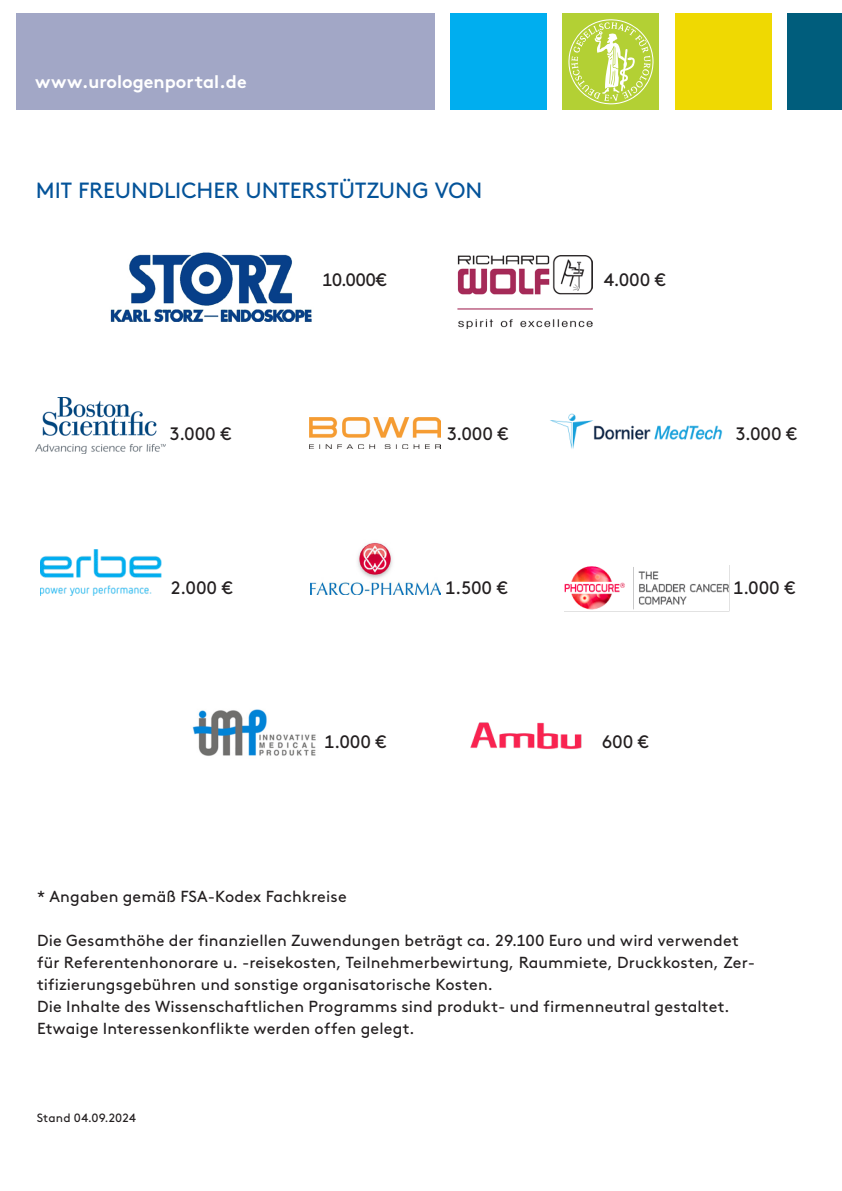
<style>
.page{position:relative;width:842px;height:1191px;background:#fff}
.page>*{position:absolute;margin:0;border:0;box-sizing:border-box;transform-origin:0 0}
.HEADLINE_BALKEN{font:22px "Brown Std";color:#045399}
.Copy_Grundlinienraster{font:18px "Brown Std";letter-spacing:-.005em;color:#231f20}
.t1{font:700 18px "Brown Std";color:#fff}
.Copy_Grundlinienraster-2{font:16px/22px "Brown Std";letter-spacing:.01em;color:#231f20}
.Copy_Grundlinienraster-3{font:12px "Brown Std";letter-spacing:.005em;color:#231f20}
</style>
<div class="page">
<img style="left:110px;top:252px;width:202px;height:70px">
<div style="left:450px;top:13px;width:97px;height:97px;background:#00aeef"></div>
<div style="left:16px;top:14px;width:419px;height:96px;background:#a2a7c6"></div>
<div style="left:563px;top:14px;width:96px;height:96px;background:#b3d034"></div>
<div style="left:675px;top:14px;width:96px;height:96px;background:#efd902"></div>
<div style="left:787px;top:14px;width:55px;height:96px;background:#005d7c"></div>
<svg style="left:568px;top:19px;width:86px;height:86px"></svg>
<img style="left:40px;top:549px;width:121px;height:46px">
<img style="left:310px;top:417px;width:130px;height:32px">
<img style="left:311px;top:542px;width:130px;height:52px">
<img style="left:564px;top:566px;width:165px;height:44px">
<img style="left:470px;top:722px;width:112px;height:27px">
<img style="left:458px;top:255px;width:134px;height:74px">
<img style="left:36px;top:397px;width:130px;height:57px">
<img style="left:550px;top:413px;width:173px;height:36px">
<img style="left:192px;top:709px;width:124px;height:47px">
<p class="t1" style="left:35px;top:71px;width:213px">www.urologenportal.de</p>
<p class="HEADLINE_BALKEN" style="left:36px;top:178px;width:448px">MIT FREUNDLICHER UNTERSTÜTZUNG VON</p>
<p class="Copy_Grundlinienraster" style="left:322px;top:269px;width:66px">10.000 €</p>
<p class="Copy_Grundlinienraster" style="left:604px;top:269px;width:64px">4.000 €</p>
<p class="Copy_Grundlinienraster" style="left:447px;top:423px;width:63px">3.000 €</p>
<p class="Copy_Grundlinienraster" style="left:170px;top:423px;width:63px">3.000 €</p>
<p class="Copy_Grundlinienraster" style="left:735px;top:423px;width:63px">3.000 €</p>
<p class="Copy_Grundlinienraster" style="left:171px;top:577px;width:63px">2.000 €</p>
<p class="Copy_Grundlinienraster" style="left:445px;top:577px;width:64px">1.500 €</p>
<p class="Copy_Grundlinienraster" style="left:324px;top:731px;width:64px">1.000 €</p>
<p class="Copy_Grundlinienraster" style="left:602px;top:731px;width:49px">600 €</p>
<p class="Copy_Grundlinienraster" style="left:733px;top:577px;width:64px">1.000 €</p>
<p class="Copy_Grundlinienraster-2" style="left:37px;top:886px;width:311px">* Angaben gemäß FSA-Kodex Fachkreise</p>
<p class="Copy_Grundlinienraster-2" style="left:37px;top:930px;width:719px">Die Gesamthöhe der finanziellen Zuwendungen beträgt ca. 29.100 Euro und wird verwendet für Referentenhonorare u. -reisekosten, Teilnehmerbewirtung, Raummiete, Druckkosten, Zer&shy;tifizierungsgebühren und sonstige organisatorische Kosten.</p>
<p class="Copy_Grundlinienraster-2" style="left:37px;top:996px;width:694px">Die Inhalte des Wissenschaftlichen Programms sind produkt- und firmenneutral gestaltet.</p>
<p class="Copy_Grundlinienraster-2" style="left:37px;top:1018px;width:379px">Etwaige Interessenkonflikte werden offen gelegt.</p>
<p class="Copy_Grundlinienraster-3" style="left:37px;top:1111px;width:101px">Stand 04.09.2024</p>
</div>
